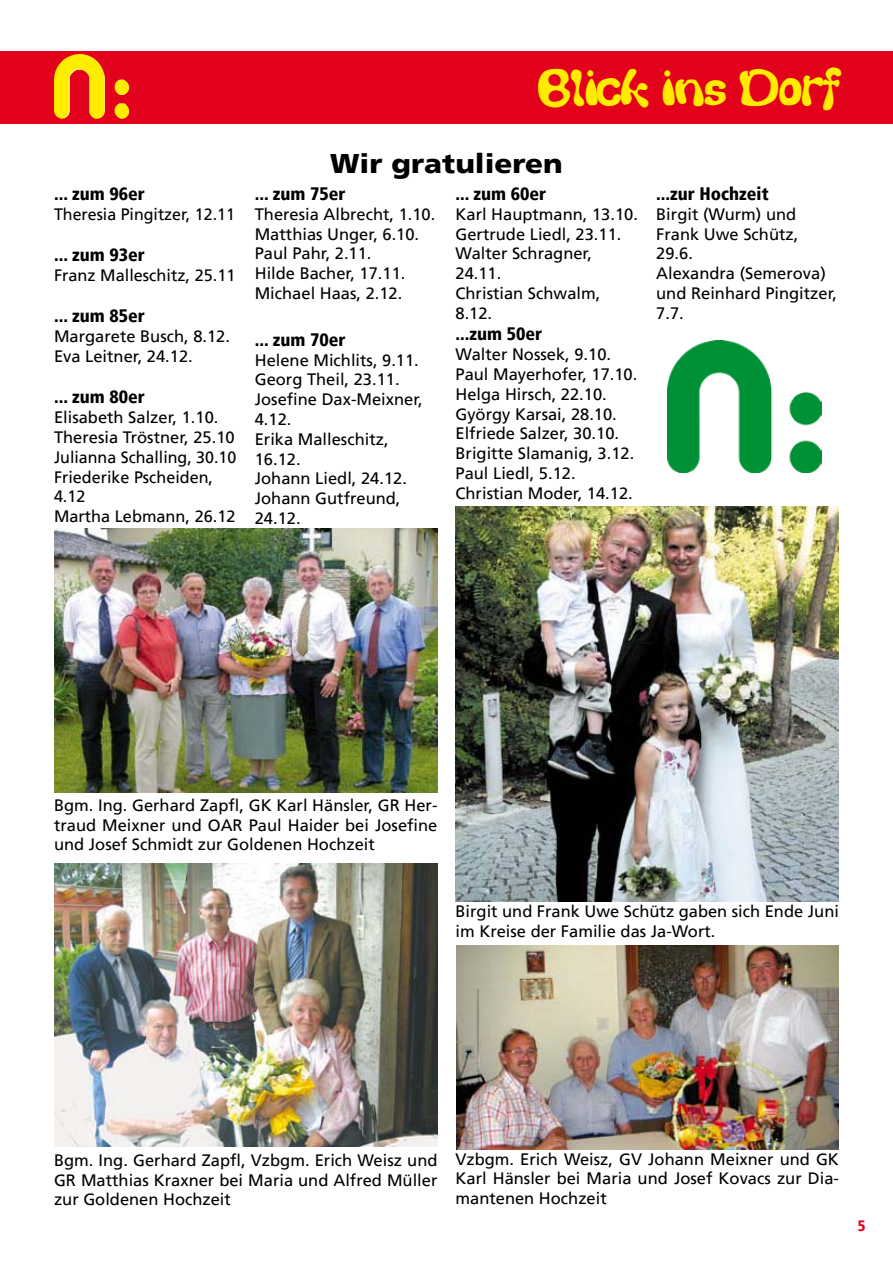
<style>
.page{position:relative;width:893px;height:1263px;background:#fff}
.page>*{position:absolute;margin:0;border:0;box-sizing:border-box;transform-origin:0 0}
.t1{font:45px "Thickhead";color:#ffec00}
.t2{font:900 27px "Frutiger";color:#000;scale:1.09 1}
.t3{font:900 condensed 18px "Frutiger";color:#000}
.t4{font:16.5px/19.8px "Frutiger";color:#000}
.t5{font:900 condensed 15px "Frutiger";color:#e2021c}
</style>
<div class="page">
<div style="left:0;top:51px;width:893px;height:73px;background:#e2021c"></div>
<img style="left:54px;top:54px;width:76px;height:65px">
<img style="left:455px;top:506px;width:384px;height:395px">
<img style="left:456px;top:945px;width:383px;height:204px">
<img style="left:54px;top:863px;width:383px;height:284px">
<img style="left:54px;top:529px;width:383px;height:263px">
<img style="left:667px;top:340px;width:155px;height:132px">
<p class="t3" style="left:54px;top:183px;width:92px">... zum 96er</p>
<p class="t4" style="left:54px;top:204px;width:182px">Theresia Pingitzer, 12.11</p>
<p class="t3" style="left:54px;top:244px;width:92px">... zum 93er</p>
<p class="t4" style="left:54px;top:265px;width:183px">Franz Malleschitz, 25.11</p>
<p class="t3" style="left:54px;top:305px;width:92px">... zum 85er</p>
<p class="t4" style="left:54px;top:327px;width:178px">Margarete Busch, 8.12.<br>Eva Leitner, 24.12.</p>
<p class="t3" style="left:54px;top:386px;width:92px">... zum 80er</p>
<p class="t4" style="left:54px;top:408px;width:184px">Elisabeth Salzer, 1.10.<br>Theresia Tröstner, 25.10<br>Julianna Schalling, 30.10<br>Friederike Pscheiden,<br>4.12<br>Martha Lebmann, 26.12</p>
<h1 class="t1" style="left:536px;top:62px;width:304px">Blick ins Dorf</h1>
<h2 class="t2" style="left:330px;top:148px;width:215px">Wir gratulieren</h2>
<p class="t3" style="left:255px;top:183px;width:92px">... zum 75er</p>
<p class="t4" style="left:255px;top:204px;width:182px">Theresia Albrecht, 1.10.<br>Matthias Unger, 6.10.<br>Paul Pahr, 2.11.<br>Hilde Bacher, 17.11.<br>Michael Haas, 2.12.</p>
<p class="t3" style="left:255px;top:329px;width:92px">... zum 70er</p>
<p class="t4" style="left:255px;top:350px;width:170px">Helene Michlits, 9.11.<br>Georg Theil, 23.11.<br>Josefine Dax-Meixner,<br>4.12.<br>Erika Malleschitz,<br>16.12.<br>Johann Liedl, 24.12.<br>Johann Gutfreund,<br>24.12.</p>
<p class="t3" style="left:455px;top:183px;width:92px">... zum 60er</p>
<p class="t4" style="left:455px;top:204px;width:184px">Karl Hauptmann, 13.10.<br>Gertrude Liedl, 23.11.<br>Walter Schragner,<br>24.11.<br>Christian Schwalm,<br>8.12.</p>
<p class="t3" style="left:455px;top:323px;width:88px">...zum 50er</p>
<p class="t4" style="left:455px;top:345px;width:183px">Walter Nossek, 9.10.<br>Paul Mayerhofer, 17.10.<br>Helga Hirsch, 22.10.<br>György Karsai, 28.10.<br>Elfriede Salzer, 30.10.<br>Brigitte Slamanig, 3.12.<br>Paul Liedl, 5.12.<br>Christian Moder, 14.12.</p>
<p class="t3" style="left:656px;top:183px;width:114px">...zur Hochzeit</p>
<p class="t4" style="left:656px;top:204px;width:182px">Birgit (Wurm) und<br>Frank Uwe Schütz,<br>29.6.<br>Alexandra (Semerova) und Reinhard Pingitzer,<br>7.7.</p>
<p class="t4" style="left:54px;top:795px;width:385px;text-align:justify">Bgm. Ing. Gerhard Zapfl, GK Karl Hänsler, GR Her&shy;traud Meixner und OAR Paul Haider bei Josefine und Josef Schmidt zur Goldenen Hochzeit</p>
<p class="t4" style="left:455px;top:901px;width:385px">Birgit und Frank Uwe Schütz gaben sich Ende Juni im Kreise der Familie das Ja-Wort.</p>
<p class="t4" style="left:54px;top:1150px;width:385px;text-align:justify">Bgm. Ing. Gerhard Zapfl, Vzbgm. Erich Weisz und GR Matthias Kraxner bei Maria und Alfred Müller zur Goldenen Hochzeit</p>
<p class="t4" style="left:455px;top:1149px;width:385px;text-align:justify">Vzbgm. Erich Weisz, GV Johann Meixner und GK Karl Hänsler bei Maria und Josef Kovacs zur Dia&shy;mantenen Hochzeit</p>
<p class="t5" style="left:858px;top:1216px;width:9px">5</p>
</div>
